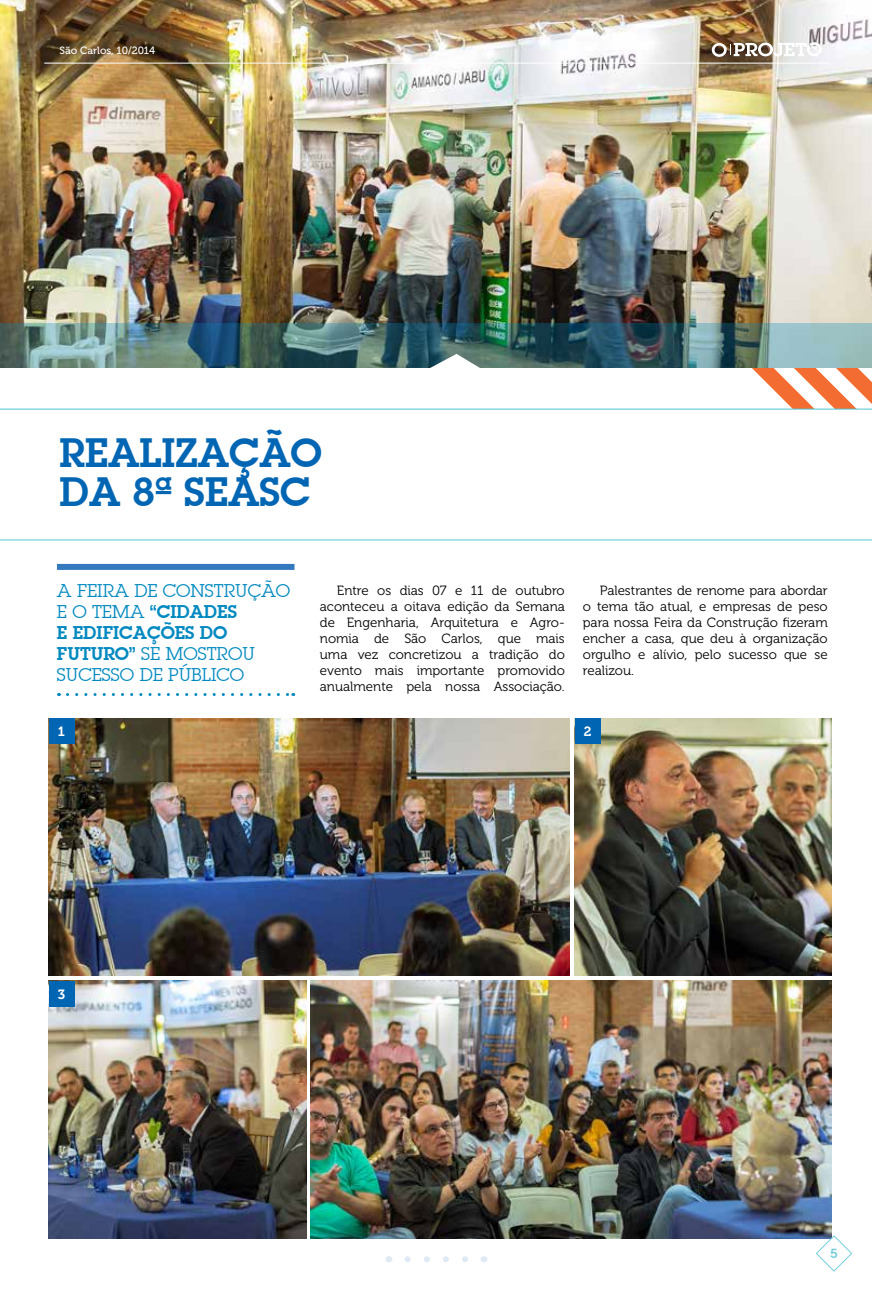
<style>
.page{position:relative;width:872px;height:1289px;background:#fff}
.page>*{position:absolute;margin:0;border:0;box-sizing:border-box;transform-origin:0 0}
.t1{font:700 39.9px/39px "TR Mc Lean";color:#0066b3}
.t2{font:18px/21px "TR Mc Lean";color:#0089c0}
.t3{font:13.35px/16px "Museo 300";color:#000;text-align:justify}
.t4{font:13.35px "Museo 700";color:#fff}
.t5{font:700 12.9px "TR Mc Lean";color:#76cedc}
.t6{font:10.5px "Museo 500";color:#fff}
.s1{font-weight:700}
</style>
<div class="page">
<img style="left:0;top:0;width:872px;height:323px">
<img style="left:0;top:323px;width:872px;height:45px">
<svg style="left:428px;top:354px;width:58px;height:14px"></svg>
<svg style="left:732px;top:368px;width:140px;height:41px"></svg>
<hr style="left:0;top:409px;width:872px;height:1px;background:#4fc5d5">
<hr style="left:0;top:539px;width:872px;height:1px;background:#4fc5d5">
<div style="left:57px;top:564px;width:237px;height:6px;background:#3479be"></div>
<svg style="left:67px;top:693px;width:227px;height:3px"></svg>
<img style="left:49px;top:718px;width:520px;height:257px">
<img style="left:49px;top:980px;width:257px;height:257px">
<img style="left:574px;top:718px;width:258px;height:257px">
<img style="left:311px;top:980px;width:521px;height:257px">
<div style="left:49px;top:718px;width:25px;height:26px;background:#0066b3"></div>
<div style="left:575px;top:718px;width:25px;height:26px;background:#0066b3"></div>
<div style="left:49px;top:980px;width:25px;height:26px;background:#0066b3"></div>
<svg style="left:815px;top:1234px;width:37px;height:37px"></svg>
<svg style="left:407px;top:1256px;width:61px;height:6px"></svg>
<hr style="left:44px;top:63px;width:785px;height:1px;background:#fff">
<svg style="left:711px;top:42px;width:110px;height:15px"></svg>
<p class="t6" style="left:60px;top:44px;width:97px">São Carlos, 10/2014</p>
<h1 class="t1" style="left:60px;top:433px;width:264px">REALIZAÇÃO<br>DA 8ª SEASC</h1>
<h2 class="t2" style="left:57px;top:579px;width:235px">A FEIRA DE CONSTRUÇÃO<br>E O TEMA <span class="s1">“CIDADES<br>E EDIFICAÇÕES DO<br>FUTURO”</span> SE MOSTROU<br>SUCESSO DE PÚBLICO</h2>
<p class="t3" style="left:320px;top:582px;width:246px;text-indent:17px">Entre os dias 07 e 11 de outubro aconteceu a oitava edição da Semana de Engenharia, Arquitetura e Agro&shy;nomia de São Carlos, que mais uma vez concretizou a tradição do evento mais importante promovido anualmente pela nossa Associação.</p>
<p class="t3" style="left:583px;top:582px;width:246px;text-indent:17px">Palestrantes de renome para abordar o tema tão atual, e empresas de peso para nossa Feira da Construção fizeram encher a casa, que deu à organização orgulho e alívio, pelo sucesso que se realizou.</p>
<p class="t4" style="left:58px;top:724px;width:9px">1</p>
<p class="t4" style="left:584px;top:724px;width:9px">2</p>
<p class="t4" style="left:58px;top:986px;width:9px">3</p>
<p class="t5" style="left:830px;top:1244px;width:9px">5</p>
</div>
